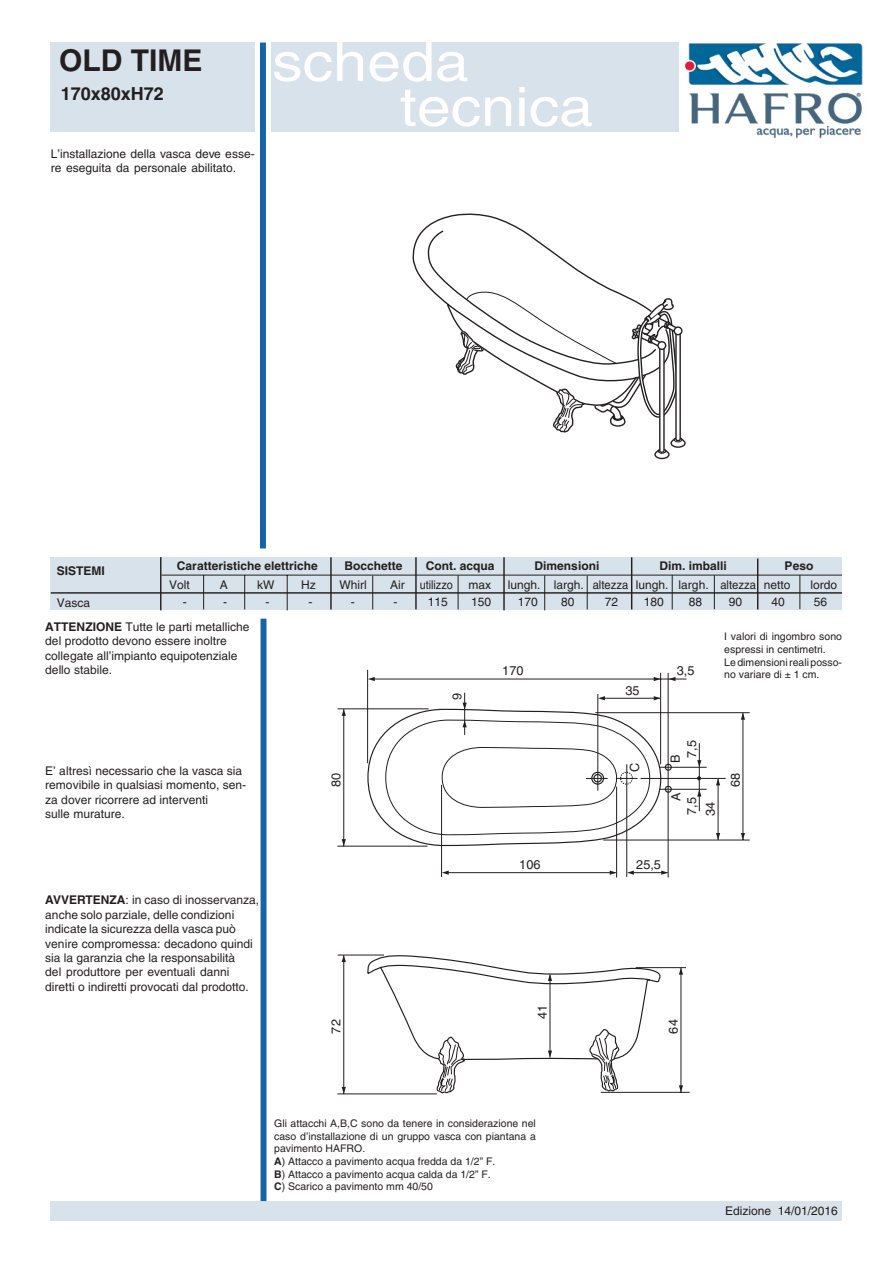
<style>
.page{position:relative;width:893px;height:1263px;background:#fff}
.page>*{position:absolute;margin:0;border:0;box-sizing:border-box;transform-origin:0 0}
.t1{font:54px/45px "Helvetica LT Std";color:#fff;scale:1.13 1}
.t2{font:700 30px "Helvetica LT Std";color:#231f20}
.t3{font:700 18px "Helvetica LT Std";color:#231f20}
.t4{font:12.75px/18.8px "Helvetica LT Std";color:#231f20}
.t5{font:12px/14.4px "Helvetica LT Std";color:#231f20}
.t6{font:700 12px "Helvetica LT Std";color:#231f20}
.t7{font:10.5px/12.6px "Helvetica LT Std";color:#231f20}
.s1{font-weight:700}
</style>
<div class="page">
<img style="left:647px;top:42px;width:216px;height:97px">
<div style="left:271px;top:43px;width:407px;height:89px;background:#d8e2ea"></div>
<div style="left:51px;top:43px;width:204px;height:89px;background:#d8e2ea"></div>
<div style="left:51px;top:1201px;width:791px;height:19px;background:#d8e2ea"></div>
<svg style="left:412px;top:213px;width:155px;height:220px"></svg>
<svg style="left:555px;top:427px;width:17px;height:5px"></svg>
<svg style="left:427px;top:229px;width:203px;height:198px"></svg>
<svg style="left:455px;top:290px;width:161px;height:86px"></svg>
<svg style="left:630px;top:298px;width:56px;height:162px"></svg>
<div style="left:658px;top:342px;width:7px;height:7px;background:#fff;border-radius:50%"></div>
<div style="left:657px;top:341px;width:9px;height:9px;border:1px solid #231f20;border-radius:50%"></div>
<svg style="left:674px;top:327px;width:7px;height:8px"></svg>
<div style="left:673px;top:326px;width:9px;height:9px;border:1px solid #231f20;border-radius:50%"></div>
<hr style="left:338px;top:709px;width:90px;height:1px;background:#231f20">
<hr style="left:337px;top:846px;width:90px;height:1px;background:#231f20">
<hr style="left:343px;top:709px;width:1px;height:137px;background:#231f20">
<svg style="left:341px;top:709px;width:5px;height:7px"></svg>
<svg style="left:341px;top:839px;width:5px;height:7px"></svg>
<hr style="left:338px;top:955px;width:46px;height:1px;background:#231f20">
<hr style="left:337px;top:1094px;width:100px;height:1px;background:#231f20">
<hr style="left:343px;top:956px;width:1px;height:138px;background:#231f20">
<svg style="left:341px;top:955px;width:5px;height:7px"></svg>
<svg style="left:341px;top:1087px;width:5px;height:7px"></svg>
<hr style="left:635px;top:967px;width:51px;height:1px;background:#231f20">
<hr style="left:600px;top:1092px;width:89px;height:1px;background:#231f20">
<hr style="left:680px;top:968px;width:1px;height:124px;background:#231f20">
<svg style="left:678px;top:968px;width:5px;height:7px"></svg>
<svg style="left:678px;top:1085px;width:5px;height:7px"></svg>
<hr style="left:595px;top:712px;width:154px;height:1px;background:#231f20">
<hr style="left:603px;top:840px;width:146px;height:1px;background:#231f20">
<hr style="left:742px;top:713px;width:1px;height:127px;background:#231f20">
<svg style="left:740px;top:713px;width:5px;height:7px"></svg>
<svg style="left:740px;top:833px;width:5px;height:7px"></svg>
<hr style="left:717px;top:779px;width:1px;height:61px;background:#231f20">
<svg style="left:716px;top:779px;width:4px;height:6px"></svg>
<svg style="left:716px;top:833px;width:4px;height:7px"></svg>
<hr style="left:699px;top:743px;width:1px;height:68px;background:#231f20">
<svg style="left:697px;top:790px;width:4px;height:7px"></svg>
<svg style="left:697px;top:760px;width:4px;height:7px"></svg>
<hr style="left:464px;top:693px;width:1px;height:42px;background:#231f20">
<hr style="left:660px;top:673px;width:1px;height:91px;background:#231f20">
<hr style="left:374px;top:679px;width:312px;height:1px;background:#231f20">
<svg style="left:653px;top:677px;width:7px;height:4px"></svg>
<svg style="left:368px;top:677px;width:7px;height:4px"></svg>
<svg style="left:669px;top:677px;width:6px;height:4px"></svg>
<hr style="left:367px;top:670px;width:1px;height:93px;background:#231f20">
<hr style="left:616px;top:787px;width:1px;height:91px;background:#231f20">
<hr style="left:447px;top:872px;width:168px;height:1px;background:#231f20">
<svg style="left:609px;top:871px;width:7px;height:4px"></svg>
<svg style="left:442px;top:871px;width:6px;height:4px"></svg>
<hr style="left:441px;top:785px;width:1px;height:92px;background:#231f20">
<hr style="left:668px;top:673px;width:1px;height:205px;background:#231f20">
<hr style="left:633px;top:872px;width:34px;height:1px;background:#231f20">
<svg style="left:661px;top:871px;width:7px;height:4px"></svg>
<svg style="left:627px;top:871px;width:7px;height:4px"></svg>
<hr style="left:626px;top:764px;width:1px;height:113px;background:#231f20">
<hr style="left:640px;top:778px;width:85px;height:1px;background:#231f20">
<hr style="left:659px;top:767px;width:47px;height:1px;background:#231f20">
<hr style="left:659px;top:789px;width:47px;height:1px;background:#231f20">
<svg style="left:366px;top:955px;width:299px;height:140px"></svg>
<div style="left:260px;top:619px;width:6px;height:582px;background:#1663a7"></div>
<div style="left:260px;top:43px;width:6px;height:505px;background:#1663a7"></div>
<div style="left:51px;top:557px;width:791px;height:52px;background:#d8e2ea"></div>
<hr style="left:51px;top:592px;width:791px;height:2px;background:#231f20">
<hr style="left:160px;top:557px;width:1px;height:53px;background:#231f20">
<hr style="left:330px;top:557px;width:1px;height:52px;background:#231f20">
<hr style="left:415px;top:557px;width:1px;height:52px;background:#231f20">
<hr style="left:503px;top:557px;width:1px;height:53px;background:#231f20">
<hr style="left:757px;top:559px;width:1px;height:50px;background:#231f20">
<hr style="left:203px;top:575px;width:1px;height:34px;background:#231f20">
<hr style="left:161px;top:575px;width:681px;height:1px;background:#231f20">
<hr style="left:244px;top:575px;width:1px;height:34px;background:#231f20">
<hr style="left:287px;top:575px;width:1px;height:35px;background:#231f20">
<hr style="left:631px;top:557px;width:1px;height:52px;background:#231f20">
<hr style="left:372px;top:576px;width:1px;height:33px;background:#231f20">
<hr style="left:457px;top:575px;width:1px;height:34px;background:#231f20">
<hr style="left:544px;top:575px;width:1px;height:35px;background:#231f20">
<hr style="left:587px;top:576px;width:1px;height:33px;background:#231f20">
<hr style="left:671px;top:575px;width:1px;height:34px;background:#231f20">
<hr style="left:714px;top:575px;width:1px;height:34px;background:#231f20">
<hr style="left:799px;top:575px;width:1px;height:34px;background:#231f20">
<svg style="left:367px;top:696px;width:305px;height:151px"></svg>
<hr style="left:597px;top:694px;width:1px;height:70px;background:#231f20">
<h2 class="t2" style="left:59px;top:42px;width:145px">OLD TIME</h2>
<h3 class="t3" style="left:61px;top:83px;width:105px">170x80xH72</h3>
<p class="t5" style="left:51px;top:146px;width:205px">L’installazione della vasca deve esse&shy;re eseguita da personale abilitato.</p>
<h1 class="t1" style="left:400px;top:39px;width:173px;text-indent:-128px">scheda tecnica</h1>
<p class="t6" style="left:177px;top:558px;width:142px">Caratteristiche elettriche</p>
<p class="t6" style="left:344px;top:558px;width:60px">Bocchette</p>
<p class="t6" style="left:426px;top:558px;width:70px">Cont. acqua</p>
<p class="t6" style="left:534px;top:558px;width:66px">Dimensioni</p>
<p class="t6" style="left:659px;top:558px;width:69px">Dim. imballi</p>
<p class="t6" style="left:784px;top:558px;width:30px">Peso</p>
<p class="t5" style="left:169px;top:578px;width:22px">Volt</p>
<p class="t5" style="left:220px;top:578px;width:10px">A</p>
<p class="t5" style="left:257px;top:578px;width:19px">kW</p>
<p class="t5" style="left:301px;top:578px;width:16px">Hz</p>
<p class="t5" style="left:339px;top:578px;width:29px">Whirl</p>
<p class="t5" style="left:390px;top:578px;width:64px">Air utilizzo</p>
<p class="t5" style="left:468px;top:578px;width:24px">max</p>
<p class="t5" style="left:508px;top:578px;width:284px">lungh. largh. altezza lungh. largh. altezza netto</p>
<p class="t5" style="left:810px;top:578px;width:28px">lordo</p>
<p class="t5" style="left:183px;top:594px;width:5px">-</p>
<p class="t5" style="left:223px;top:594px;width:5px">-</p>
<p class="t5" style="left:265px;top:594px;width:5px">-</p>
<p class="t5" style="left:308px;top:594px;width:5px">-</p>
<p class="t5" style="left:351px;top:594px;width:5px">-</p>
<p class="t5" style="left:393px;top:594px;width:5px">-</p>
<p class="t5" style="left:428px;top:594px;width:22px">115</p>
<p class="t5" style="left:471px;top:594px;width:22px">150</p>
<p class="t5" style="left:518px;top:594px;width:22px">170</p>
<p class="t5" style="left:561px;top:594px;width:15px">80</p>
<p class="t5" style="left:604px;top:594px;width:15px">72</p>
<p class="t5" style="left:644px;top:594px;width:22px">180</p>
<p class="t5" style="left:689px;top:594px;width:15px">88</p>
<p class="t5" style="left:729px;top:594px;width:15px">90</p>
<p class="t5" style="left:771px;top:594px;width:15px">40</p>
<p class="t5" style="left:813px;top:594px;width:15px">56</p>
<p class="t5" style="left:45px;top:619px;width:206px"><span class="s1">ATTENZIONE</span> Tutte le parti metalliche del prodotto devono essere inoltre collegate all’impianto equipotenziale dello stabile.</p>
<p class="t6" style="left:57px;top:563px;width:50px">SISTEMI</p>
<p class="t5" style="left:57px;top:596px;width:35px">Vasca</p>
<p class="t7" style="left:724px;top:630px;width:119px">I valori di ingombro sono espressi in centimetri.<br>Le dimensionireali posso&shy;no variare di ± 1 cm.</p>
<p class="t4" style="left:502px;top:661px;width:23px">170</p>
<p class="t4" style="left:676px;top:661px;width:19px">3,5</p>
<p class="t5" style="left:45px;top:763px;width:202px">E’ altresì necessario che la vasca sia removibile in qualsiasi momento, sen&shy;za dover ricorrere ad interventi<br>sulle murature.</p>
<p class="t5" style="left:45px;top:893px;width:215px"><span class="s1">AVVERTENZA</span>: in caso di inosservanza, anche solo parziale, delle condizioni indicate la sicurezza della vasca può venire compromessa: decadono quindi sia la garanzia che la responsabilità<br>del produttore per eventuali danni diretti o indiretti provocati dal prodotto.</p>
<p class="t4" style="left:326px;top:787px;width:16px;rotate:-90deg">80</p>
<p class="t4" style="left:447px;top:700px;width:9px;rotate:-90deg">9</p>
<p class="t4" style="left:625px;top:681px;width:16px">35</p>
<p class="t4" style="left:625px;top:772px;width:11px;rotate:-90deg">C</p>
<p class="t4" style="left:682px;top:758px;width:19px;rotate:-90deg">7,5</p>
<p class="t4" style="left:666px;top:763px;width:10px;rotate:-90deg">B</p>
<p class="t4" style="left:666px;top:801px;width:10px;rotate:-90deg">A</p>
<p class="t4" style="left:682px;top:816px;width:20px;rotate:-90deg">7,5<br>34</p>
<p class="t4" style="left:725px;top:787px;width:16px;rotate:-90deg">68</p>
<p class="t4" style="left:519px;top:855px;width:23px">106</p>
<p class="t4" style="left:636px;top:855px;width:26px">25,5</p>
<p class="t4" style="left:533px;top:1019px;width:16px;rotate:-90deg">41</p>
<p class="t4" style="left:326px;top:1034px;width:16px;rotate:-90deg">72</p>
<p class="t4" style="left:663px;top:1034px;width:16px;rotate:-90deg">64</p>
<p class="t7" style="left:274px;top:1117px;width:263px">Gli attacchi A,B,C sono da tenere in considerazione nel caso d’installazione di un gruppo vasca con piantana a pavimento HAFRO.<br><span class="s1">A</span>) Attacco a pavimento acqua fredda da 1/2” F.<br><span class="s1">B</span>) Attacco a pavimento acqua calda da 1/2” F.<br><span class="s1">C</span>) Scarico a pavimento mm 40/50</p>
<p class="t5" style="left:725px;top:1204px;width:114px">Edizione 14/01/2016</p>
</div>
